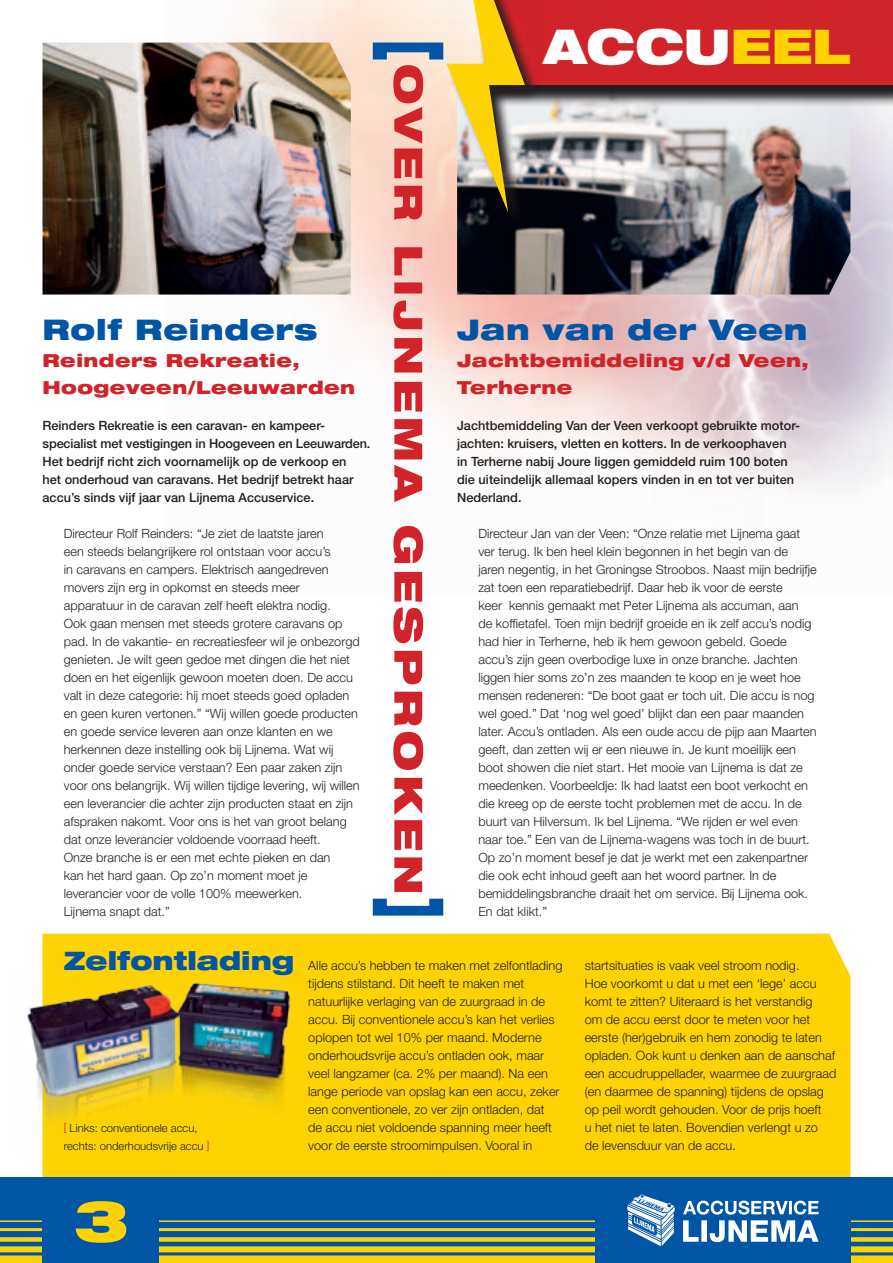
<style>
.page{position:relative;width:893px;height:1263px;background:#fff}
.page>*{position:absolute;margin:0;border:0;box-sizing:border-box;transform-origin:0 0}
.t1{font:900 expanded 57px "Helvetica Neue LT Std";color:#fed304}
.t2{font:900 expanded 48px "Helvetica Neue LT Std";color:#fff}
.t3{font:900 expanded 28.5px "Helvetica Neue LT Std";letter-spacing:.025em;color:#0155a5}
.t4{font:900 expanded 25.5px "Helvetica Neue LT Std";color:#0155a5}
.t5{font:900 expanded 18px/27px "Helvetica Neue LT Std";letter-spacing:.025em;color:#d1232a}
.t6{font:300 12.75px/18px "Helvetica Neue LT Std";color:#231f20}
.t7{font:500 12.75px/18px "Helvetica Neue LT Std";color:#231f20}
.t8{font:300 11.25px/18px "Helvetica Neue LT Std";color:#231f20}
.s1{color:#fed304}
.s2{color:#d1232a}
</style>
<div class="page">
<img style="left:164px;top:0;width:729px;height:489px">
<div style="left:43px;top:934px;width:807px;height:244px;background:#fed304"></div>
<div style="left:0;top:1178px;width:893px;height:85px;background:#0155a5"></div>
<div style="left:0;top:1237px;width:893px;height:5px;background:#fed304"></div>
<hr style="left:0;top:1228px;width:893px;height:3px;background:#fed304">
<hr style="left:0;top:1220px;width:893px;height:2px;background:#fed304">
<div style="left:0;top:1246px;width:893px;height:6px;background:#fed304"></div>
<div style="left:0;top:1255px;width:893px;height:8px;background:#fed304"></div>
<div style="left:595px;top:1178px;width:255px;height:85px;background:#0155a5"></div>
<svg style="left:627px;top:1194px;width:192px;height:52px"></svg>
<div style="left:43px;top:1178px;width:116px;height:85px;background:#0155a5"></div>
<img style="left:43px;top:43px;width:308px;height:252px">
<img style="left:525px;top:107px;width:325px;height:188px">
<svg style="left:373px;top:899px;width:70px;height:17px"></svg>
<svg style="left:541px;top:85px;width:352px;height:22px;background:#706e70"></svg>
<div style="left:489px;top:0;width:404px;height:85px;background:#d1232a"></div>
<svg style="left:525px;top:54px;width:16px;height:171px"></svg>
<svg style="left:373px;top:0;width:152px;height:892px"></svg>
<img style="left:27px;top:968px;width:280px;height:189px">
<h3 class="t3" style="left:43px;top:311px;width:276px">Rolf Reinders</h3>
<h3 class="t5" style="left:43px;top:346px;width:314px">Reinders Rekreatie,<br>Hoogeveen/Leeuwarden</h3>
<h2 class="t2" style="left:544px;top:15px;width:308px">ACCU<span class="s1">EEL</span></h2>
<h3 class="t3" style="left:457px;top:311px;width:352px">Jan van der Veen</h3>
<h3 class="t5" style="left:457px;top:346px;width:353px">Jachtbemiddeling v/d Veen,<br>Terherne</h3>
<p class="t7" style="left:43px;top:416px;width:329px">Reinders Rekreatie is een caravan- en kampeer&shy;specialist met vestigingen in Hoogeveen en Leeuwarden.<br>Het bedrijf richt zich voornamelijk op de verkoop en<br>het onderhoud van caravans. Het bedrijf betrekt haar accu’s sinds vijf jaar van Lijnema Accuservice.</p>
<p class="t7" style="left:457px;top:416px;width:344px">Jachtbemiddeling Van der Veen verkoopt gebruikte motor&shy;jachten: kruisers, vletten en kotters. In de verkoophaven in Terherne nabij Joure liggen gemiddeld ruim 100 boten die uiteindelijk allemaal kopers vinden in en tot ver buiten Nederland.</p>
<p class="t6" style="left:64px;top:524px;width:297px">Directeur Rolf Reinders: “Je ziet de laatste jaren<br>een steeds belangrijkere rol ontstaan voor accu’s<br>in caravans en campers. Elektrisch aangedreven movers zijn erg in opkomst en steeds meer apparatuur in de caravan zelf heeft elektra nodig.<br>Ook gaan mensen met steeds grotere caravans op pad. In de vakantie- en recreatiesfeer wil je onbezorgd genieten. Je wilt geen gedoe met dingen die het niet doen en het eigenlijk gewoon moeten doen. De accu valt in deze categorie: hij moet steeds goed opladen en geen kuren vertonen.” “Wij willen goede producten en goede service leveren aan onze klanten en we herkennen deze instelling ook bij Lijnema. Wat wij onder goede service verstaan? Een paar zaken zijn voor ons belangrijk. Wij willen tijdige levering, wij willen een leverancier die achter zijn producten staat en zijn afspraken nakomt. Voor ons is het van groot belang dat onze leverancier voldoende voorraad heeft.<br>Onze branche is er een met echte pieken en dan<br>kan het hard gaan. Op zo’n moment moet je leverancier voor de volle 100% meewerken.<br>Lijnema snapt dat.”</p>
<p class="t6" style="left:478px;top:524px;width:340px">Directeur Jan van der Veen: “Onze relatie met Lijnema gaat ver terug. Ik ben heel klein begonnen in het begin van de jaren negentig, in het Groningse Stroobos. Naast mijn bedrijfje zat toen een reparatiebedrijf. Daar heb ik voor de eerste<br>keer kennis gemaakt met Peter Lijnema als accuman, aan<br>de koffietafel. Toen mijn bedrijf groeide en ik zelf accu’s nodig had hier in Terherne, heb ik hem gewoon gebeld. Goede accu’s zijn geen overbodige luxe in onze branche. Jachten liggen hier soms zo’n zes maanden te koop en je weet hoe mensen redeneren: “De boot gaat er toch uit. Die accu is nog wel goed.” Dat ‘nog wel goed’ blijkt dan een paar maanden later. Accu’s ontladen. Als een oude accu de pijp aan Maarten geeft, dan zetten wij er een nieuwe in. Je kunt moeilijk een boot showen die niet start. Het mooie van Lijnema is dat ze meedenken. Voorbeeldje: Ik had laatst een boot verkocht en die kreeg op de eerste tocht problemen met de accu. In de buurt van Hilversum. Ik bel Lijnema. “We rijden er wel even naar toe.” Een van de Lijnema-wagens was toch in de buurt.<br>Op zo’n moment besef je dat je werkt met een zakenpartner die ook echt inhoud geeft aan het woord partner. In de bemiddelingsbranche draait het om service. Bij Lijnema ook.<br>En dat klikt.”</p>
<h3 class="t4" style="left:64px;top:944px;width:232px">Zelfontlading</h3>
<p class="t8" style="left:64px;top:1118px;width:147px"><span class="s2">[</span> Links: conventionele accu, rechts: onderhoudsvrije accu <span class="s2">]</span></p>
<p class="t6" style="left:308px;top:956px;width:256px">Alle accu’s hebben te maken met zelfontlading tijdens stilstand. Dit heeft te maken met natuurlijke verlaging van de zuurgraad in de accu. Bij conventionele accu’s kan het verlies oplopen tot wel 10% per maand. Moderne onderhoudsvrije accu’s ontladen ook, maar veel langzamer (ca. 2% per maand). Na een lange periode van opslag kan een accu, zeker een conventionele, zo ver zijn ontladen, dat<br>de accu niet voldoende spanning meer heeft voor de eerste stroomimpulsen. Vooral in</p>
<p class="t6" style="left:585px;top:956px;width:253px">startsituaties is vaak veel stroom nodig.<br>Hoe voorkomt u dat u met een ‘lege’ accu komt te zitten? Uiteraard is het verstandig<br>om de accu eerst door te meten voor het eerste (her)gebruik en hem zonodig te laten opladen. Ook kunt u denken aan de aanschaf een accudruppellader, waarmee de zuurgraad (en daarmee de spanning) tijdens de opslag op peil wordt gehouden. Voor de prijs hoeft<br>u het niet te laten. Bovendien verlengt u zo<br>de levensduur van de accu.</p>
<h1 class="t1" style="left:74px;top:1184px;width:56px">3</h1>
</div>
